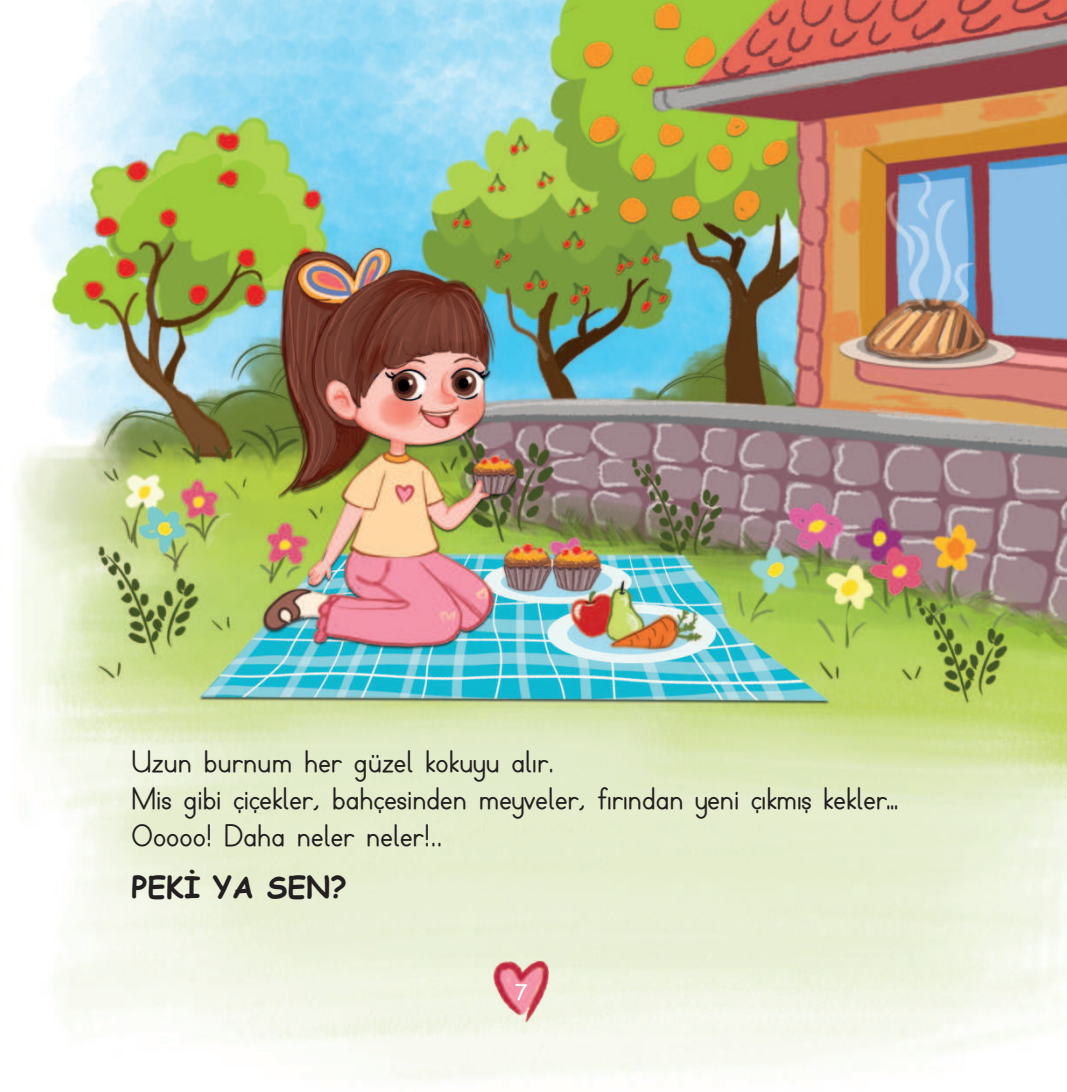
<style>
.page{position:relative;width:1067px;height:1092px;background:#fff}
.page>*{position:absolute;margin:0;border:0;box-sizing:border-box;transform-origin:0 0}
.t1{font:700 29.75px/36.8px "TTKB Dik Temel Abece";color:#231f20}
.t2{font:700 29.75px "Comic Sans MS";color:#231f20}
.t3{font:21px "Comic Sans MS";color:#fff}
</style>
<div class="page">
<img style="left:14px;top:0;width:1053px;height:1080px">
<img style="left:493px;top:945px;width:56px;height:89px">
<p class="t1" style="left:131px;top:744px;width:767px">Uzun burnum her güzel kokuyu alır.<br>Mis gibi çiçekler, bahçesinden meyveler, fırından yeni çıkmış kekler…<br>Ooooo! Daha neler neler!..</p>
<p class="t2" style="left:131px;top:865px;width:217px">PEKİ YA SEN?</p>
<p class="t3" style="left:514px;top:979px;width:14px">7</p>
</div>
